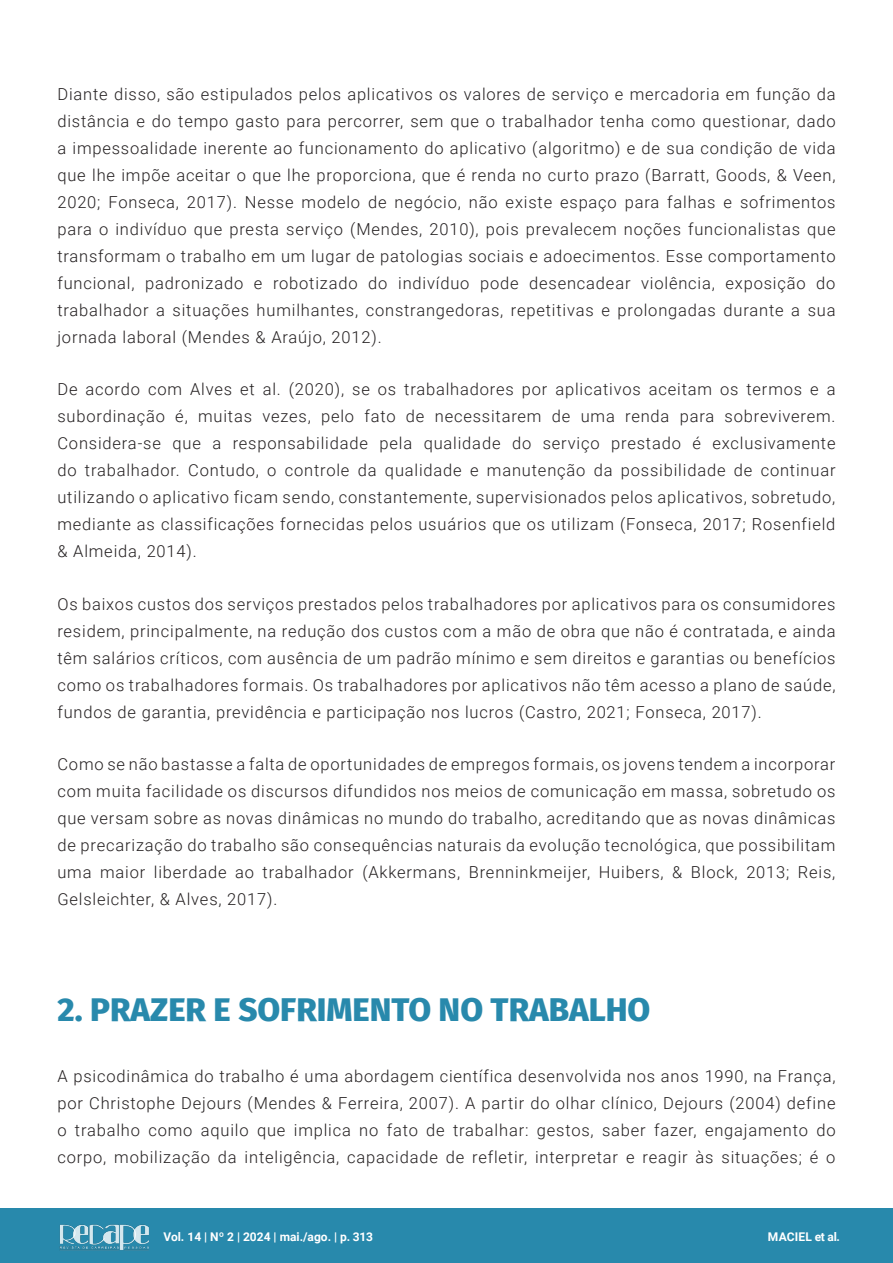
<style>
.page{position:relative;width:893px;height:1263px;background:#fff}
.page>*{position:absolute;margin:0;border:0;box-sizing:border-box;transform-origin:0 0}
.Título_-_Artigo{font:800 33px "Fira Sans";color:#2889ac}
.Texto_-_Artigo{font:300 16.5px/27px "Roboto";letter-spacing:.05em;color:#231f20;text-align:justify}
.t1{font:700 12px "Roboto";color:#fff}
</style>
<div class="page">
<div style="left:0;top:1209px;width:893px;height:54px;background:#2889ac"></div>
<img style="left:59px;top:1224px;width:90px;height:27px">
<p class="Texto_-_Artigo" style="left:57px;top:80px;width:780px">Diante disso, são estipulados pelos aplicativos os valores de serviço e mercadoria em função da distância e do tempo gasto para percorrer, sem que o trabalhador tenha como questionar, dado a impessoalidade inerente ao funcionamento do aplicativo (algoritmo) e de sua condição de vida que lhe impõe aceitar o que lhe proporciona, que é renda no curto prazo (Barratt, Goods, &amp; Veen, 2020; Fonseca, 2017). Nesse modelo de negócio, não existe espaço para falhas e sofrimentos para o indivíduo que presta serviço (Mendes, 2010), pois prevalecem noções funcionalistas que transformam o trabalho em um lugar de patologias sociais e adoecimentos. Esse comportamento funcional, padronizado e robotizado do indivíduo pode desencadear violência, exposição do trabalhador a situações humilhantes, constrangedoras, repetitivas e prolongadas durante a sua jornada laboral (Mendes &amp; Araújo, 2012).</p>
<p class="Texto_-_Artigo" style="left:57px;top:375px;width:780px">De acordo com Alves et al. (2020), se os trabalhadores por aplicativos aceitam os termos e a subordinação é, muitas vezes, pelo fato de necessitarem de uma renda para sobreviverem.<br>Considera-se que a responsabilidade pela qualidade do serviço prestado é exclusivamente do trabalhador. Contudo, o controle da qualidade e manutenção da possibilidade de continuar utilizando o aplicativo ficam sendo, constantemente, supervisionados pelos aplicativos, sobretudo, mediante as classificações fornecidas pelos usuários que os utilizam (Fonseca, 2017; Rosenfield &amp; Almeida, 2014).</p>
<p class="Texto_-_Artigo" style="left:57px;top:590px;width:780px">Os baixos custos dos serviços prestados pelos trabalhadores por aplicativos para os consumidores residem, principalmente, na redução dos custos com a mão de obra que não é contratada, e ainda têm salários críticos, com ausência de um padrão mínimo e sem direitos e garantias ou benefícios como os trabalhadores formais. Os trabalhadores por aplicativos não têm acesso a plano de saúde, fundos de garantia, previdência e participação nos lucros (Castro, 2021; Fonseca, 2017).</p>
<p class="Texto_-_Artigo" style="left:57px;top:750px;width:780px">Como se não bastasse a falta de oportunidades de empregos formais, os jovens tendem a incorporar com muita facilidade os discursos difundidos nos meios de comunicação em massa, sobretudo os que versam sobre as novas dinâmicas no mundo do trabalho, acreditando que as novas dinâmicas de precarização do trabalho são consequências naturais da evolução tecnológica, que possibilitam uma maior liberdade ao trabalhador (Akkermans, Brenninkmeijer, Huibers, &amp; Block, 2013; Reis, Gelsleichter, &amp; Alves, 2017).</p>
<p class="Título_-_Artigo" style="left:57px;top:980px;width:594px">2. PRAZER E SOFRIMENTO NO TRABALHO</p>
<p class="Texto_-_Artigo" style="left:57px;top:1062px;width:780px">A psicodinâmica do trabalho é uma abordagem científica desenvolvida nos anos 1990, na França, por Christophe Dejours (Mendes &amp; Ferreira, 2007). A partir do olhar clínico, Dejours (2004) define o trabalho como aquilo que implica no fato de trabalhar: gestos, saber fazer, engajamento do corpo, mobilização da inteligência, capacidade de refletir, interpretar e reagir às situações; é o</p>
<p class="t1" style="left:163px;top:1228px;width:211px">Vol. 14 | Nº 2 | 2024 | mai./ago. | p. 313</p>
<p class="t1" style="left:768px;top:1229px;width:74px">MACIEL et al.</p>
</div>
